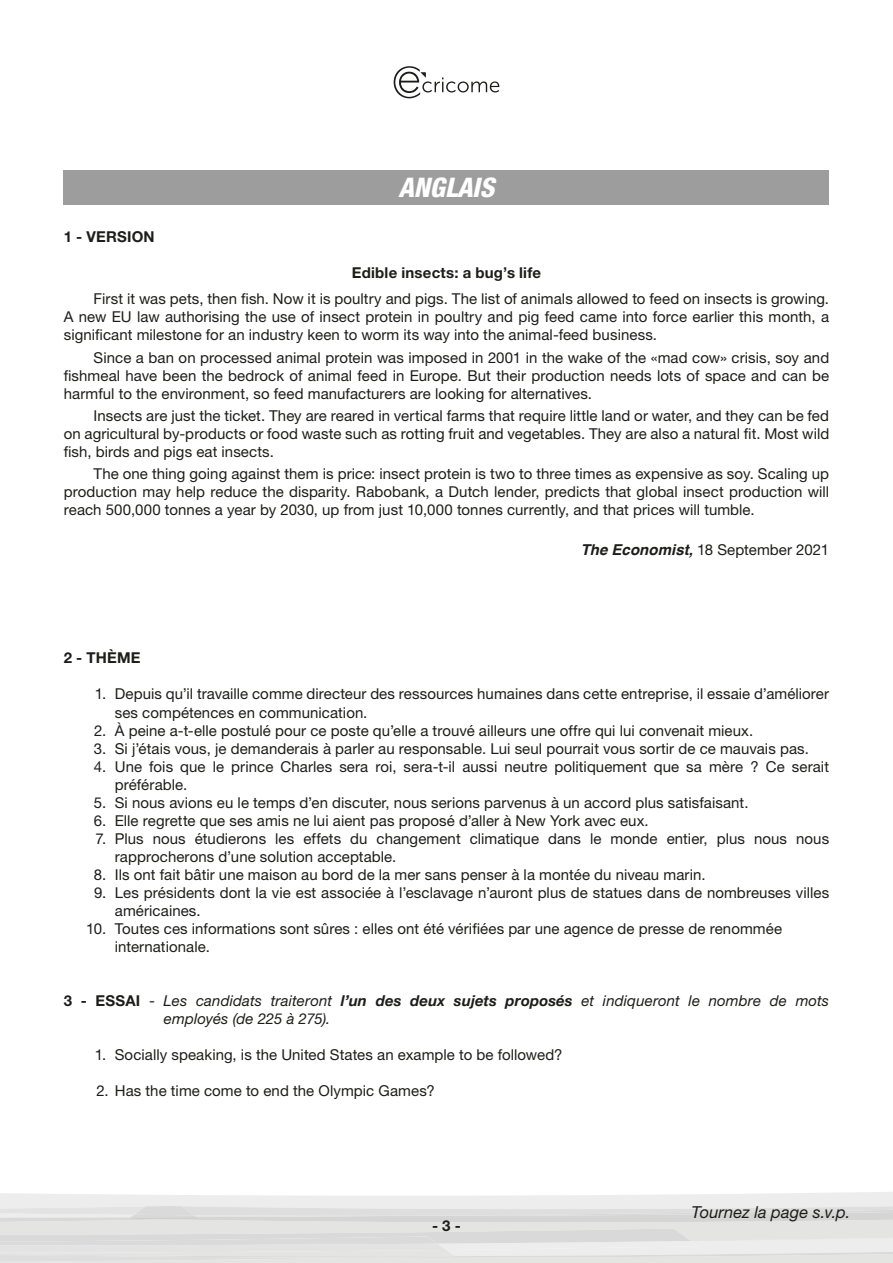
<style>
.page{position:relative;width:893px;height:1263px;background:#fff}
.page>*{position:absolute;margin:0;border:0;box-sizing:border-box;transform-origin:0 0}
.t1{font:italic 800 condensed 27px "Helvetica Neue";letter-spacing:-.005em;color:#fff}
.t2{font:italic 16.5px "Helvetica Neue LT Std";letter-spacing:.005em;color:#1d1d1b}
.TEXTE_COURANT{font:15px/18px "Helvetica Neue LT Std";letter-spacing:.005em;color:#1d1d1b;text-align:justify}
.t3{font:italic 15px/18px "Helvetica Neue LT Std";letter-spacing:.01em;color:#1d1d1b}
.TEXTE_COURANT-2{font:700 15px "Helvetica Neue LT Std";letter-spacing:.015em;color:#1d1d1b}
.s1{font-family:"Helvetica";font-weight:700;font-style:italic}
.s2{font-weight:700;font-style:normal}
.s3{font-style:normal}
.s4{font-family:"Helvetica Neue";font-weight:700}
</style>
<div class="page">
<svg style="left:0;top:1192px;width:893px;height:71px;background:#e4e4e4"></svg>
<div style="left:64px;top:170px;width:765px;height:34px;background:#9d9d9d"></div>
<svg style="left:394px;top:66px;width:105px;height:32px"></svg>
<p class="TEXTE_COURANT-2" style="left:64px;top:227px;width:92px">1 - VERSION</p>
<p class="t1" style="left:399px;top:171px;width:97px">ANGLAIS</p>
<p class="TEXTE_COURANT-2" style="left:352px;top:263px;width:191px">Edible insects: a bug’s life</p>
<p class="TEXTE_COURANT" style="left:64px;top:290px;width:767px;text-indent:30px">First it was pets, then fish. Now it is poultry and pigs. The list of animals allowed to feed on insects is growing.<br>A new EU law authorising the use of insect protein in poultry and pig feed came into force earlier this month, a significant milestone for an industry keen to worm its way into the animal-feed business.</p>
<p class="TEXTE_COURANT" style="left:64px;top:348px;width:767px;text-indent:30px">Since a ban on processed animal protein was imposed in 2001 in the wake of the «mad cow» crisis, soy and fishmeal have been the bedrock of animal feed in Europe. But their production needs lots of space and can be harmful to the environment, so feed manufacturers are looking for alternatives.</p>
<p class="TEXTE_COURANT" style="left:64px;top:406px;width:767px;text-indent:30px">Insects are just the ticket. They are reared in vertical farms that require little land or water, and they can be fed on agricultural by-products or food waste such as rotting fruit and vegetables. They are also a natural fit. Most wild fish, birds and pigs eat insects.</p>
<p class="TEXTE_COURANT" style="left:64px;top:465px;width:767px;text-indent:30px">The one thing going against them is price: insect protein is two to three times as expensive as soy. Scaling up production may help reduce the disparity. Rabobank, a Dutch lender, predicts that global insect production will reach 500,000 tonnes a year by 2030, up from just 10,000 tonnes currently, and that prices will tumble.</p>
<p class="TEXTE_COURANT" style="left:581px;top:541px;width:250px"><span class="s1">The Economist,</span> 18 September 2021</p>
<p class="TEXTE_COURANT-2" style="left:64px;top:649px;width:78px">2 - THÈME</p>
<p class="TEXTE_COURANT" style="left:115px;top:685px;width:716px;text-indent:-20px">1. Depuis qu’il travaille comme directeur des ressources humaines dans cette entreprise, il essaie d’améliorer ses compétences en communication.</p>
<p class="TEXTE_COURANT" style="left:94px;top:721px;width:661px">2. À peine a-t-elle postulé pour ce poste qu’elle a trouvé ailleurs une offre qui lui convenait mieux.</p>
<p class="TEXTE_COURANT" style="left:94px;top:739px;width:717px">3. Si j’étais vous, je demanderais à parler au responsable. Lui seul pourrait vous sortir de ce mauvais pas.</p>
<p class="TEXTE_COURANT" style="left:115px;top:757px;width:716px;text-indent:-21px">4. Une fois que le prince Charles sera roi, sera-t-il aussi neutre politiquement que sa mère ? Ce serait préférable.</p>
<p class="TEXTE_COURANT" style="left:94px;top:793px;width:656px">5. Si nous avions eu le temps d’en discuter, nous serions parvenus à un accord plus satisfaisant.</p>
<p class="TEXTE_COURANT" style="left:94px;top:811px;width:556px">6. Elle regrette que ses amis ne lui aient pas proposé d’aller à New York avec eux.</p>
<p class="TEXTE_COURANT" style="left:115px;top:829px;width:716px;text-indent:-19px">7. Plus nous étudierons les effets du changement climatique dans le monde entier, plus nous nous rapprocherons d’une solution acceptable.</p>
<p class="TEXTE_COURANT" style="left:94px;top:865px;width:613px">8. Ils ont fait bâtir une maison au bord de la mer sans penser à la montée du niveau marin.</p>
<p class="TEXTE_COURANT" style="left:115px;top:883px;width:716px;text-indent:-21px">9. Les présidents dont la vie est associée à l’esclavage n’auront plus de statues dans de nombreuses villes américaines.</p>
<p class="TEXTE_COURANT" style="left:86px;top:919px;width:697px">10. Toutes ces informations sont sûres : elles ont été vérifiées par une agence de presse de renommée</p>
<p class="TEXTE_COURANT" style="left:115px;top:937px;width:97px">internationale.</p>
<p class="t3" style="left:164px;top:991px;width:667px;text-indent:-100px"><span class="s2">3 - ESSAI</span> <span class="s3">-</span> Les candidats traiteront <span class="s4">l’un des deux sujets proposés</span> et indiqueront le nombre de mots employés (de 225 à 275).</p>
<p class="TEXTE_COURANT" style="left:95px;top:1045px;width:469px">1. Socially speaking, is the United States an example to be followed?</p>
<p class="TEXTE_COURANT" style="left:97px;top:1081px;width:340px">2. Has the time come to end the Olympic Games?</p>
<p class="TEXTE_COURANT-2" style="left:432px;top:1216px;width:30px">- 3 -</p>
<p class="t2" style="left:692px;top:1202px;width:160px">Tournez la page s.v.p.</p>
</div>
